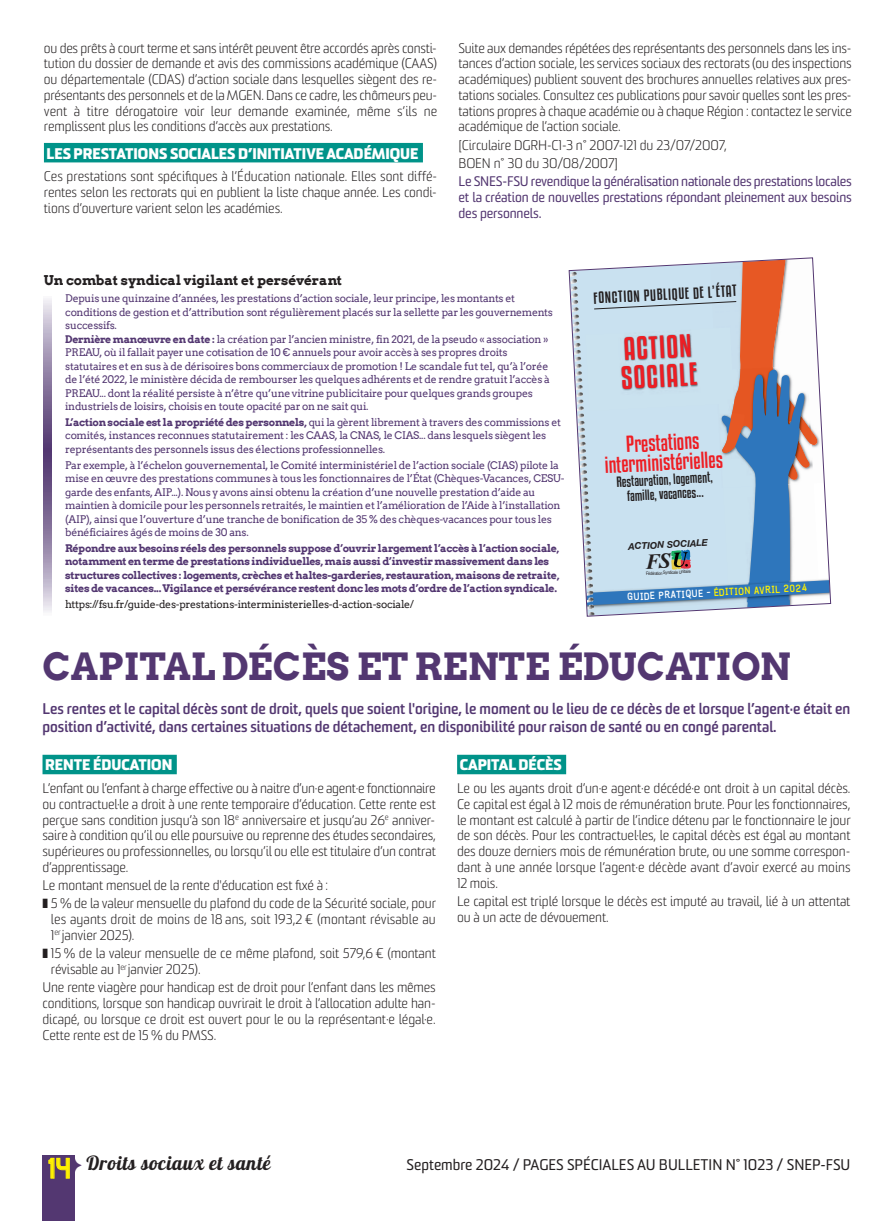
<style>
.page{position:relative;width:893px;height:1221px;background:#fff}
.page>*{position:absolute;margin:0;border:0;box-sizing:border-box;transform-origin:0 0}
.t1{font:700 37.5px "Arvo";color:#533771}
.t2{font:28.5px "Lastwaerkbold";color:#fff101}
.t3{font:28.35px/28.8px "Kenyan Coffee Rg";color:#ee1d23}
.t4{font:20.55px/19.8px "Kenyan Coffee Rg";color:#ee1d23;text-align:center}
.t5{font:19.5px "Lobster 1.4";letter-spacing:.03em;color:#231f20}
.t6{font:700 15px/18px "Sommet";color:#533771}
.t7{font:800 15px "Sommet";color:#fff}
.t8{font:15px "Sommet";color:#231f20}
.t9{font:14.4px "Kenyan Coffee Rg";color:#231f20}
.t10{font:300 13.5px/15.8px "Sommet";letter-spacing:-.01em;color:#231f20;text-align:justify}
.t11{font:13.5px/15.8px "Sommet";letter-spacing:-.01em;color:#533771;text-align:justify}
.t12{font:700 13.5px "Arvo";color:#231f20}
.t13{font:13.2px/14.4px "Kenyan Coffee Rg";color:#231f20;text-align:center}
.t14{font:700 11.55px "Hurufo&Numero";color:#fff101;scale:.9 1}
.t15{font:10.5px/13.5px "Arvo";letter-spacing:-.025em;color:#533771}
.t16{font:700 10.5px/13.5px "Arvo";letter-spacing:-.025em;color:#533771}
.t17{font:10.5px "Arvo";letter-spacing:-.025em;color:#231f20}
.t18{font:italic 700 9.45px "Helvetica Neue";color:#231f20}
.t19{font:4.65px "Helvetica";color:#231f20;scale:.82 1}
.s1{color:#009389}
.s2{font-weight:700}
.s3{color:#fff}
.s4{color:#533771}
</style>
<div class="page">
<div style="left:44px;top:143px;width:379px;height:19px;background:#009389"></div>
<svg style="left:44px;top:298px;width:8px;height:314px"></svg>
<svg style="left:568px;top:257px;width:263px;height:360px"></svg>
<div style="left:43px;top:754px;width:134px;height:20px;background:#009389"></div>
<div style="left:457px;top:754px;width:109px;height:20px;background:#009389"></div>
<div style="left:43px;top:1155px;width:32px;height:65px;background:#533771"></div>
<svg style="left:48px;top:1157px;width:22px;height:21px"></svg>
<svg style="left:582px;top:258px;width:248px;height:355px"></svg>
<p class="t10" style="left:44px;top:41px;width:395px">ou des prêts à court terme et sans intérêt peuvent être accordés après consti&shy;tution du dossier de demande et avis des commissions académique (CAAS) ou départementale (CDAS) d’action sociale dans lesquelles siègent des re&shy;présentants des personnels et de la MGEN. Dans ce cadre, les chômeurs peu&shy;vent à titre dérogatoire voir leur demande examinée, même s’ils ne remplissent plus les conditions d’accès aux prestations.</p>
<p class="t7" style="left:47px;top:145px;width:378px">LES PRESTATIONS SOCIALES D’INITIATIVE ACADÉMIQUE<span class="s1">I</span></p>
<p class="t10" style="left:44px;top:170px;width:395px">Ces prestations sont spécifiques à l’Éducation nationale. Elles sont diffé&shy;rentes selon les rectorats qui en publient la liste chaque année. Les condi&shy;tions d’ouverture varient selon les académies.</p>
<p class="t10" style="left:459px;top:41px;width:395px">Suite aux demandes répétées des représentants des personnels dans les ins&shy;tances d’action sociale, les services sociaux des rectorats (ou des inspections académiques) publient souvent des brochures annuelles relatives aux pres&shy;tations sociales. Consultez ces publications pour savoir quelles sont les pres&shy;tations propres à chaque académie ou à chaque Région : contactez le service académique de l’action sociale.</p>
<p class="t10" style="left:459px;top:137px;width:270px;line-height:18.3px">[Circulaire DGRH-C1-3 n° 2007-121 du 23/07/2007,<br>BOEN n° 30 du 30/08/2007]</p>
<p class="t11" style="left:459px;top:175px;width:395px">Le SNES-FSU revendique la généralisation nationale des prestations locales et la création de nouvelles prestations répondant pleinement aux besoins des personnels.</p>
<p class="t12" style="left:44px;top:272px;width:300px">Un combat syndical vigilant et persévérant</p>
<p class="t15" style="left:65px;top:292px;width:489px">Depuis une quinzaine d’années, les prestations d’action sociale, leur principe, les montants et conditions de gestion et d’attribution sont régulièrement placés sur la sellette par les gouvernements successifs.<br><span class="s2">Dernière manœuvre en date :</span> la création par l’ancien ministre, fin 2021, de la pseudo « association » PREAU, où il fallait payer une cotisation de 10 € annuels pour avoir accès à ses propres droits statutaires et en sus à de dérisoires bons commerciaux de promotion ! Le scandale fut tel, qu’à l’orée de l’été 2022, le ministère décida de rembourser les quelques adhérents et de rendre gratuit l’accès à PREAU... dont la réalité persiste à n’être qu’une vitrine publicitaire pour quelques grands groupes industriels de loisirs, choisis en toute opacité par on ne sait qui.</p>
<p class="t15" style="left:65px;top:415px;width:497px"><span class="s2">L’action sociale est la propriété des personnels,</span> qui la gèrent librement à travers des commissions et comités, instances reconnues statutairement : les CAAS, la CNAS, le CIAS... dans lesquels siègent les représentants des personnels issus des élections professionnelles.</p>
<p class="t15" style="left:65px;top:458px;width:501px">Par exemple, à l’échelon gouvernemental, le Comité interministériel de l’action sociale (CIAS) pilote la mise en œuvre des prestations communes à tous les fonctionnaires de l’État (Chèques-Vacances, CESU&shy;garde des enfants, AIP...). Nous y avons ainsi obtenu la création d’une nouvelle prestation d’aide au maintien à domicile pour les personnels retraités, le maintien et l’amélioration de l’Aide à l’installation (AIP), ainsi que l’ouverture d’une tranche de bonification de 35 % des chèques-vacances pour tous les bénéficiaires âgés de moins de 30 ans.</p>
<p class="t16" style="left:65px;top:541px;width:496px">Répondre aux besoins réels des personnels suppose d’ouvrir largement l’accès à l’action sociale, notamment en terme de prestations individuelles, mais aussi d’investir massivement dans les structures collectives : logements, crèches et haltes-garderies, restauration, maisons de retraite, sites de vacances... Vigilance et persévérance restent donc les mots d’ordre de l’action syndicale.</p>
<p class="t17" style="left:65px;top:598px;width:351px">https://fsu.fr/guide-des-prestations-interministerielles-d-action-sociale/</p>
<p class="t9" style="left:593px;top:290px;width:145px;rotate:-3deg">FONCTION PUBLIQUE DE L’ÉTAT</p>
<h3 class="t3" style="left:619px;top:336px;width:78px;rotate:-3deg">ACTION<br>SOCIALE</h3>
<h3 class="t4" style="left:603px;top:436px;width:120px;rotate:-3deg">Prestations interministérielles</h3>
<p class="t13" style="left:616px;top:475px;width:98px;rotate:-3deg">Restauration, logement, famille, vacances...</p>
<p class="t18" style="left:628px;top:543px;width:81px;rotate:-3deg">ACTION SOCIALE</p>
<p class="t19" style="left:646px;top:571px;width:56px;rotate:-3deg">Fédération Syndicale Unitaire</p>
<p class="t14" style="left:627px;top:589px;width:201px;rotate:-3deg"><span class="s3">GUIDE PRATIQUE -</span> ÉDITION AVRIL 2024</p>
<h1 class="t1" style="left:43px;top:644px;width:750px">CAPITAL DÉCÈS ET RENTE ÉDUCATION</h1>
<p class="t6" style="left:43px;top:700px;width:809px">Les rentes et le capital décès sont de droit, quels que soient l'origine, le moment ou le lieu de ce décès de et lorsque l’agent·e était en position d’activité, dans certaines situations de détachement, en disponibilité pour raison de santé ou en congé parental.</p>
<p class="t7" style="left:45px;top:756px;width:133px">RENTE ÉDUCATION<span class="s1">I</span></p>
<p class="t10" style="left:43px;top:781px;width:395px">L’enfant ou l’enfant à charge effective ou à naitre d’un·e agent·e fonctionnaire ou contractuel·le a droit à une rente temporaire d’éducation. Cette rente est perçue sans condition jusqu’à son 18<sup>e</sup> anniversaire et jusqu’au 26<sup>e</sup> anniver&shy;saire à condition qu’il ou elle poursuive ou reprenne des études secondaires, supérieures ou professionnelles, ou lorsqu’il ou elle est titulaire d’un contrat d’apprentissage.</p>
<p class="t10" style="left:43px;top:877px;width:395px;line-height:18.3px">Le montant mensuel de la rente d'éducation est fixé à :<br>❚ 5 % de la valeur mensuelle du plafond du code de la Sécurité sociale, pour</p>
<p class="t10" style="left:51px;top:912px;width:386px">les ayants droit de moins de 18 ans, soit 193,2 € (montant révisable au<br>1<sup>er</sup>janvier 2025).</p>
<p class="t10" style="left:51px;top:946px;width:386px;text-indent:-8px">❚ 15 % de la valeur mensuelle de ce même plafond, soit 579,6 € (montant révisable au 1<sup>er</sup>janvier 2025).</p>
<p class="t10" style="left:43px;top:980px;width:395px">Une rente viagère pour handicap est de droit pour l’enfant dans les mêmes conditions, lorsque son handicap ouvrirait le droit à l’allocation adulte han&shy;dicapé, ou lorsque ce droit est ouvert pour le ou la représentant·e légal·e.<br>Cette rente est de 15 % du PMSS.</p>
<p class="t7" style="left:460px;top:756px;width:108px">CAPITAL DÉCÈS<span class="s1">I</span></p>
<p class="t10" style="left:457px;top:781px;width:395px">Le ou les ayants droit d’un·e agent·e décédé·e ont droit à un capital décès.<br>Ce capital est égal à 12 mois de rémunération brute. Pour les fonctionnaires, le montant est calculé à partir de l’indice détenu par le fonctionnaire le jour de son décès. Pour les contractuel·les, le capital décès est égal au montant des douze derniers mois de rémunération brute, ou une somme correspon&shy;dant à une année lorsque l’agent·e décède avant d’avoir exercé au moins 12 mois.</p>
<p class="t10" style="left:457px;top:894px;width:395px">Le capital est triplé lorsque le décès est imputé au travail, lié à un attentat ou à un acte de dévouement.</p>
<h3 class="t5" style="left:67px;top:1150px;width:205px"><span class="s4">✦</span> Droits sociaux et santé</h3>
<p class="t8" style="left:407px;top:1158px;width:445px">Septembre 2024 / PAGES SPÉCIALES AU BULLETIN N° 1023 / SNEP-FSU</p>
<h2 class="t2" style="left:48px;top:1149px;width:24px">14</h2>
</div>
